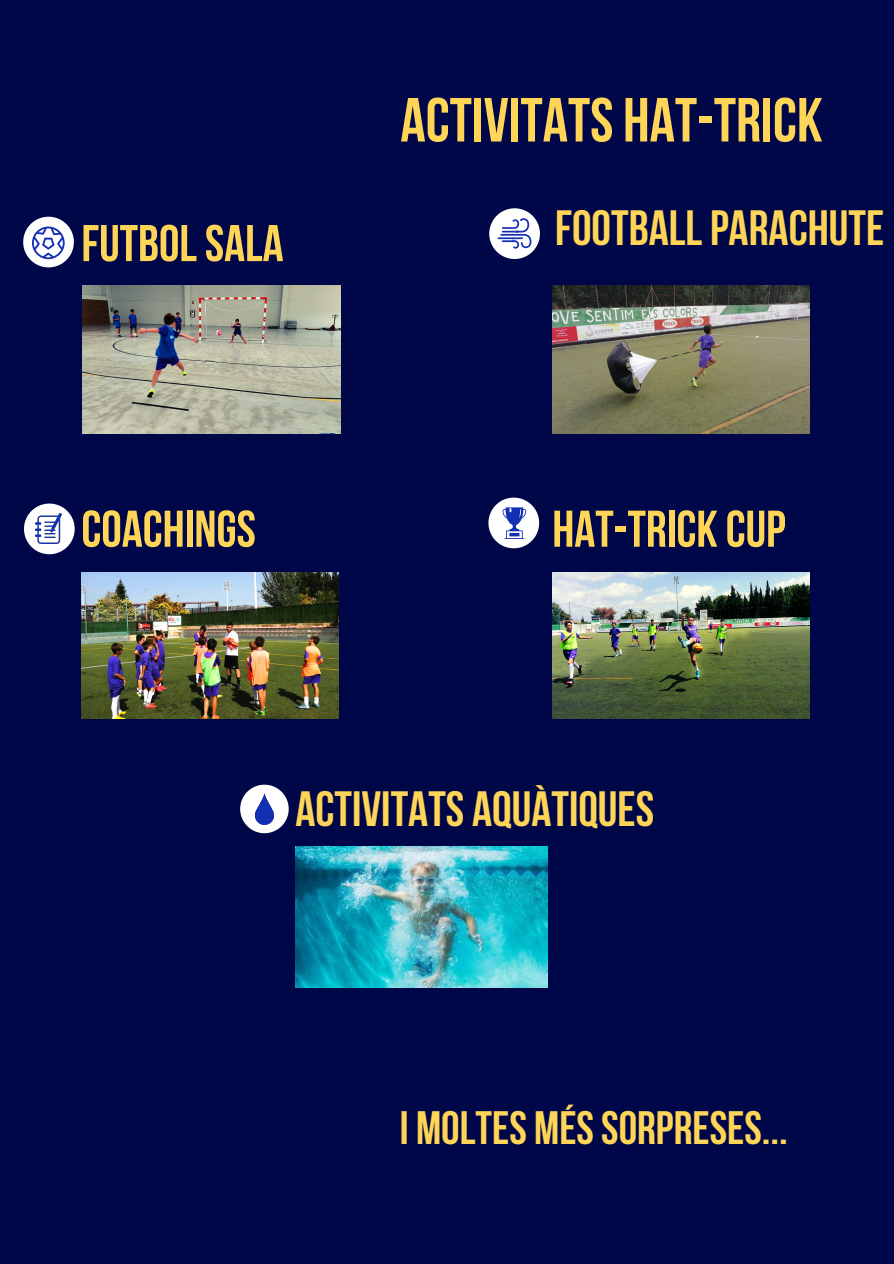
<style>
.page{position:relative;width:894px;height:1264px;background:#fff}
.page>*{position:absolute;margin:0;border:0;box-sizing:border-box;transform-origin:0 0}
.t1{font:700 62.1px "Bebas Neue";color:#ffd558}
.t2{font:700 51.45px "Bebas Neue";color:#ffd558}
.t3{font:700 49.35px "Bebas Neue";color:#ffd558}
.t4{font:700 46.65px "Bebas Neue";color:#ffd558}
</style>
<div class="page">
<div style="left:0;top:0;width:893px;height:1263px;background:#000748"></div>
<img style="left:82px;top:285px;width:258px;height:148px">
<img style="left:81px;top:572px;width:257px;height:147px">
<img style="left:552px;top:572px;width:257px;height:147px">
<svg style="left:488px;top:497px;width:51px;height:51px"></svg>
<svg style="left:24px;top:503px;width:51px;height:51px"></svg>
<svg style="left:23px;top:217px;width:51px;height:50px"></svg>
<img style="left:35px;top:513px;width:26px;height:30px">
<img style="left:295px;top:846px;width:252px;height:141px">
<img style="left:552px;top:285px;width:257px;height:148px">
<svg style="left:240px;top:784px;width:48px;height:49px"></svg>
<svg style="left:489px;top:208px;width:51px;height:51px"></svg>
<p class="t2" style="left:81px;top:222px;width:203px">FUTBOL SALA</p>
<p class="t1" style="left:400px;top:95px;width:423px">ACTIVITATS HAT-TRICK</p>
<p class="t3" style="left:555px;top:208px;width:330px">FOOTBALLPARACHUTE</p>
<p class="t2" style="left:81px;top:508px;width:176px">COACHINGS</p>
<p class="t2" style="left:552px;top:508px;width:235px">HAT-TRICK CUP</p>
<p class="t3" style="left:295px;top:789px;width:360px">ACTIVITATS AQUÀTIQUES</p>
<p class="t4" style="left:400px;top:1108px;width:389px">I MOLTES MÉSSORPRESES...</p>
</div>
